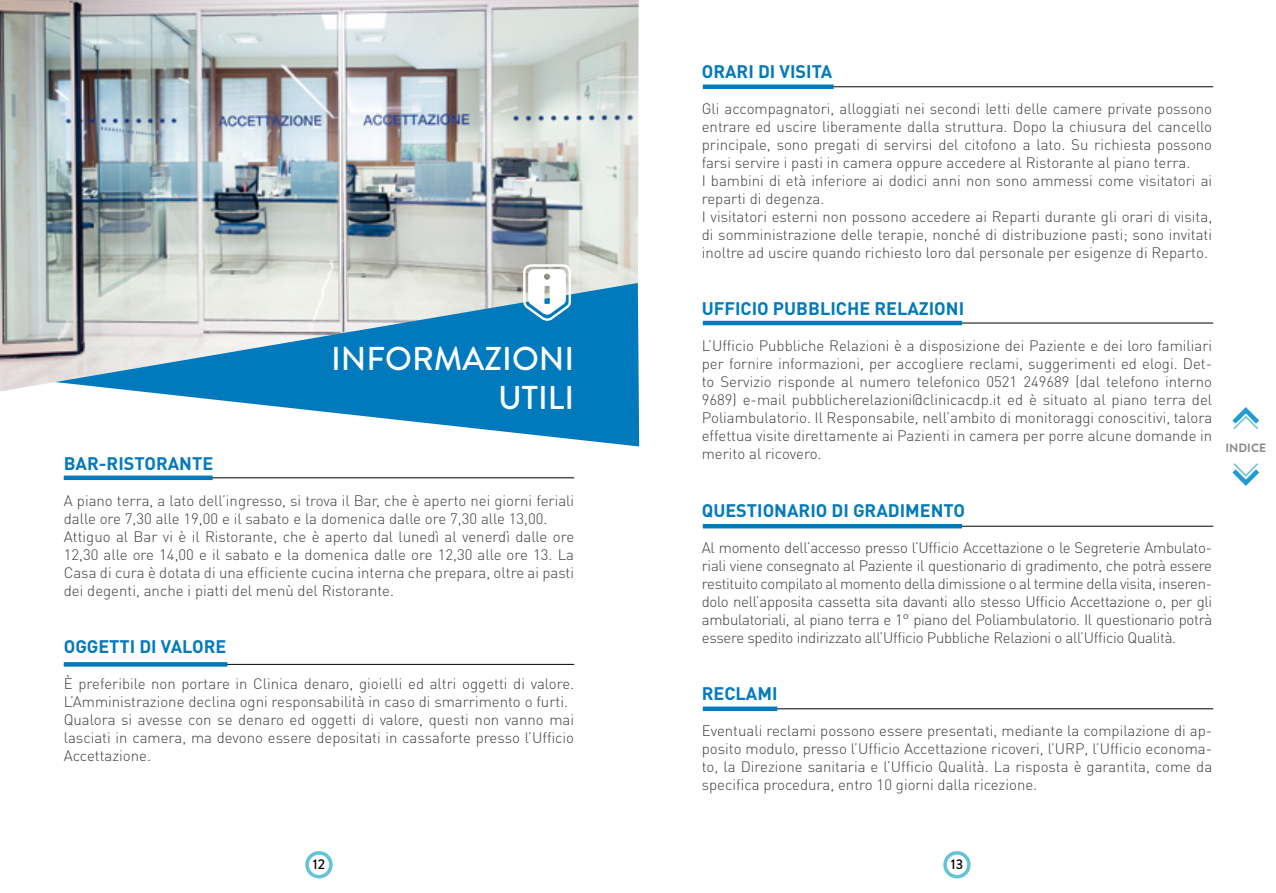
<style>
.page{position:relative;width:1276px;height:893px;background:#fff}
.page>*{position:absolute;margin:0;border:0;box-sizing:border-box;transform-origin:0 0}
.t1{font:500 33px/39.6px "Hv D Trial Brandon Grotesque";color:#fff;text-align:right}
.t2{font:700 18px "DIN Pro";color:#007abc}
.t3{font:300 15px/18px "DIN Pro";color:#3e3d40}
.t4{font:500 14.1px "Hv D Trial Brandon Grotesque";color:#000}
.t5{font:700 12px "Hv D Trial Brandon Grotesque";color:#87888a}
</style>
<div class="page">
<svg style="left:1232px;top:463px;width:28px;height:23px"></svg>
<svg style="left:1232px;top:407px;width:28px;height:22px"></svg>
<div style="left:943px;top:851px;width:27px;height:27px;border:4px solid #63c3d9;border-radius:50%"></div>
<div style="left:305px;top:851px;width:28px;height:27px;border:4px solid #63c3d9;border-radius:50%"></div>
<svg style="left:0;top:0;width:639px;height:446px"></svg>
<img style="left:0;top:0;width:638px;height:391px">
<hr style="left:64px;top:664px;width:510px;height:1px;background:#000">
<hr style="left:64px;top:478px;width:510px;height:1px;background:#000">
<div style="left:64px;top:662px;width:163px;height:5px;background:#007abc"></div>
<hr style="left:64px;top:476px;width:149px;height:4px;background:#007abc">
<svg style="left:522px;top:263px;width:50px;height:59px"></svg>
<hr style="left:703px;top:87px;width:510px;height:1px;background:#000">
<hr style="left:703px;top:323px;width:510px;height:1px;background:#000">
<hr style="left:703px;top:526px;width:510px;height:1px;background:#000">
<hr style="left:703px;top:708px;width:510px;height:1px;background:#000">
<hr style="left:703px;top:85px;width:130px;height:4px;background:#007abc">
<hr style="left:703px;top:321px;width:259px;height:4px;background:#007abc">
<hr style="left:703px;top:524px;width:259px;height:4px;background:#007abc">
<hr style="left:703px;top:707px;width:74px;height:4px;background:#007abc">
<h1 class="t1" style="left:331px;top:339px;width:244px">INFORMAZIONI<br>UTILI</h1>
<p class="t2" style="left:64px;top:451px;width:151px">BAR-RISTORANTE</p>
<p class="t3" style="left:64px;top:490px;width:512px">A piano terra, a lato dell’ingresso, si trova il Bar, che è aperto nei giorni feriali dalle ore 7,30 alle 19,00 e il sabato e la domenica dalle ore 7,30 alle 13,00.<br>Attiguo al Bar vi è il Ristorante, che è aperto dal lunedì al venerdì dalle ore 12,30 alle ore 14,00 e il sabato e la domenica dalle ore 12,30 alle ore 13. La Casa di cura è dotata di una efficiente cucina interna che prepara, oltre ai pasti dei degenti, anche i piatti del menù del Ristorante.</p>
<p class="t2" style="left:64px;top:634px;width:164px">OGGETTI DI VALORE</p>
<p class="t3" style="left:64px;top:674px;width:512px">È preferibile non portare in Clinica denaro, gioielli ed altri oggetti di valore.<br>L’Amministrazione declina ogni responsabilità in caso di smarrimento o furti.<br>Qualora si avesse con se denaro ed oggetti di valore, questi non vanno mai lasciati in camera, ma devono essere depositati in cassaforte presso l’Ufficio Accettazione.</p>
<p class="t2" style="left:702px;top:59px;width:132px">ORARI DI VISITA</p>
<p class="t3" style="left:702px;top:99px;width:512px">Gli accompagnatori, alloggiati nei secondi letti delle camere private possono entrare ed uscire liberamente dalla struttura. Dopo la chiusura del cancello principale, sono pregati di servirsi del citofono a lato. Su richiesta possono farsi servire i pasti in camera oppure accedere al Ristorante al piano terra.<br>I bambini di età inferiore ai dodici anni non sono ammessi come visitatori ai reparti di degenza.<br>I visitatori esterni non possono accedere ai Reparti durante gli orari di visita, di somministrazione delle terapie, nonché di distribuzione pasti; sono invitati inoltre ad uscire quando richiesto loro dal personale per esigenze di Reparto.</p>
<p class="t2" style="left:702px;top:296px;width:264px">UFFICIO PUBBLICHE RELAZIONI</p>
<p class="t3" style="left:702px;top:336px;width:512px;text-align:justify">L’Ufficio Pubbliche Relazioni è a disposizione dei Paziente e dei loro familiari per fornire informazioni, per accogliere reclami, suggerimenti ed elogi. Det&shy;to Servizio risponde al numero telefonico 0521 249689 (dal telefono interno 9689) e-mail pubblicherelazioni@clinicacdp.it ed è situato al piano terra del Poliambulatorio. Il Responsabile, nell’ambito di monitoraggi conoscitivi, talora effettua visite direttamente ai Pazienti in camera per porre alcune domande in merito al ricovero.</p>
<p class="t5" style="left:1225px;top:439px;width:42px">INDICE</p>
<p class="t2" style="left:702px;top:498px;width:265px">QUESTIONARIO DI GRADIMENTO</p>
<p class="t3" style="left:702px;top:538px;width:512px;text-align:justify">Al momento dell’accesso presso l’Ufficio Accettazione o le Segreterie Ambulato&shy;riali viene consegnato al Paziente il questionario di gradimento, che potrà essere restituito compilato al momento della dimissione o al termine della visita, inseren&shy;dolo nell’apposita cassetta sita davanti allo stesso Ufficio Accettazione o, per gli ambulatoriali, al piano terra e 1° piano del Poliambulatorio. Il questionario potrà essere spedito indirizzato all’Ufficio Pubbliche Relazioni o all’Ufficio Qualità.</p>
<p class="t2" style="left:702px;top:682px;width:77px">RECLAMI</p>
<p class="t3" style="left:702px;top:721px;width:512px;text-align:justify">Eventuali reclami possono essere presentati, mediante la compilazione di ap&shy;posito modulo, presso l’Ufficio Accettazione ricoveri, l’URP, l’Ufficio economa&shy;to, la Direzione sanitaria e l’Ufficio Qualità. La risposta è garantita, come da specifica procedura, entro 10 giorni dalla ricezione.</p>
<p class="t4" style="left:313px;top:855px;width:14px">12</p>
<p class="t4" style="left:951px;top:855px;width:14px">13</p>
</div>
